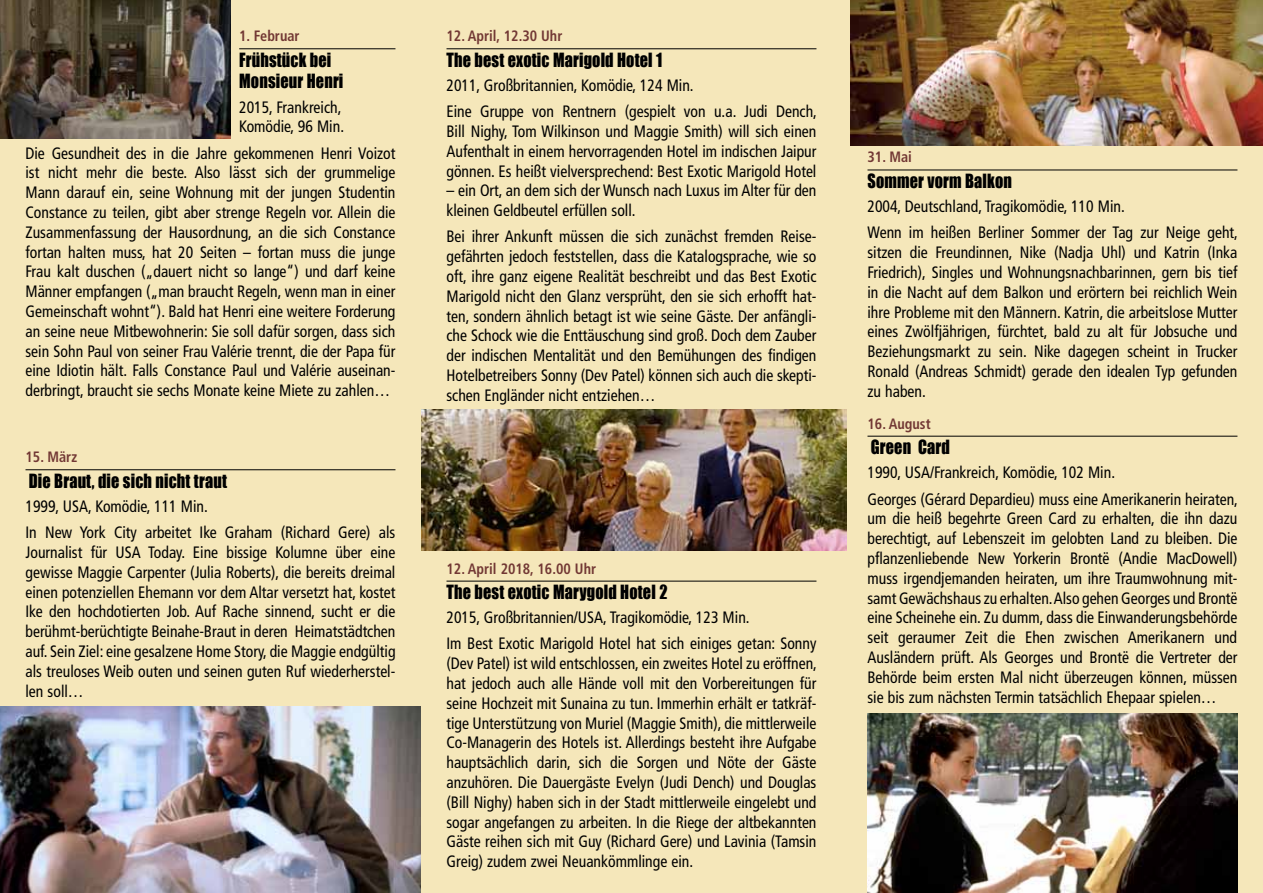
<style>
.page{position:relative;width:1263px;height:893px;background:#f5e7ba}
.page>*{position:absolute;margin:0;border:0;box-sizing:border-box;transform-origin:0 0}
.t1{font:18px/21.6px "Impact";letter-spacing:.01em;color:#000;scale:.9 1}
.t2{font:condensed 16.5px/19.8px "Frutiger";color:#000;scale:.95 1}
.t3{font:700 condensed 15px "Frutiger";color:#723834;scale:.95 1}
</style>
<div class="page">
<hr style="left:446px;top:49px;width:370px;height:1px;background:#000">
<hr style="left:446px;top:581px;width:370px;height:1px;background:#000">
<hr style="left:239px;top:49px;width:156px;height:1px;background:#000">
<hr style="left:26px;top:469px;width:369px;height:1px;background:#000">
<hr style="left:867px;top:170px;width:370px;height:1px;background:#000">
<hr style="left:867px;top:436px;width:370px;height:1px;background:#000">
<img style="left:0;top:707px;width:421px;height:186px">
<img style="left:0;top:0;width:231px;height:139px">
<img style="left:421px;top:410px;width:425px;height:140px">
<img style="left:850px;top:0;width:413px;height:145px">
<img style="left:867px;top:713px;width:370px;height:180px">
<p class="t3" style="left:239px;top:27px;width:65px">1. Februar</p>
<p class="t1" style="left:239px;top:49px;width:117px">Frühstück bei<br>Monsieur Henri</p>
<p class="t2" style="left:239px;top:97px;width:112px">2015, Frankreich,<br>Komödie, 96 Min.</p>
<p class="t2" style="left:26px;top:143px;width:391px;text-align:justify">Die Gesundheit des in die Jahre gekommenen Henri Voizot ist nicht mehr die beste. Also lässt sich der grummelige Mann darauf ein, seine Wohnung mit der jungen Studentin Constance zu teilen, gibt aber strenge Regeln vor. Allein die Zusammenfassung der Hausordnung, an die sich Constance fortan halten muss, hat 20 Seiten – fortan muss die junge Frau kalt duschen („dauert nicht so lange“) und darf keine Männer empfangen („man braucht Regeln, wenn man in einer Gemeinschaft wohnt“). Bald hat Henri eine weitere Forderung an seine neue Mitbewohnerin: Sie soll dafür sorgen, dass sich sein Sohn Paul von seiner Frau Valérie trennt, die der Papa für eine Idiotin hält. Falls Constance Paul und Valérie auseinan&shy;derbringt, braucht sie sechs Monate keine Miete zu zahlen…</p>
<p class="t3" style="left:26px;top:448px;width:56px">15. März</p>
<p class="t1" style="left:29px;top:469px;width:222px">Die Braut, die sich nicht traut</p>
<p class="t2" style="left:26px;top:493px;width:391px;line-height:26.2px">1999, USA, Komödie, 111 Min.<br>In New York City arbeitet Ike Graham (Richard Gere) als</p>
<p class="t2" style="left:26px;top:542px;width:391px;text-align:justify">Journalist für USA Today. Eine bissige Kolumne über eine gewisse Maggie Carpenter (Julia Roberts), die bereits dreimal einen potenziellen Ehemann vor dem Altar versetzt hat, kostet Ike den hochdotierten Job. Auf Rache sinnend, sucht er die berühmt-berüchtigte Beinahe-Braut in deren Heimatstädtchen auf. Sein Ziel: eine gesalzene Home Story, die Maggie endgültig als treuloses Weib outen und seinen guten Ruf wiederherstel&shy;len soll…</p>
<p class="t3" style="left:446px;top:27px;width:123px">12. April, 12.30 Uhr</p>
<p class="t1" style="left:446px;top:49px;width:241px">The best exotic Marigold Hotel 1</p>
<p class="t2" style="left:446px;top:72px;width:391px;line-height:26.2px">2011, Großbritannien, Komödie, 124 Min.<br>Eine Gruppe von Rentnern (gespielt von u.a. Judi Dench,</p>
<p class="t2" style="left:446px;top:121px;width:391px;text-align:justify">Bill Nighy, Tom Wilkinson und Maggie Smith) will sich einen Aufenthalt in einem hervorragenden Hotel im indischen Jaipur gönnen. Es heißt vielversprechend: Best Exotic Marigold Hotel</p>
<p class="t2" style="left:446px;top:181px;width:391px">– ein Ort, an dem sich der Wunsch nach Luxus im Alter für den kleinen Geldbeutel erfüllen soll.</p>
<p class="t2" style="left:446px;top:227px;width:391px;text-align:justify">Bei ihrer Ankunft müssen die sich zunächst fremden Reise&shy;gefährten jedoch feststellen, dass die Katalogsprache, wie so oft, ihre ganz eigene Realität beschreibt und das Best Exotic Marigold nicht den Glanz versprüht, den sie sich erhofft hat&shy;ten, sondern ähnlich betagt ist wie seine Gäste. Der anfängli&shy;che Schock wie die Enttäuschung sind groß. Doch dem Zauber der indischen Mentalität und den Bemühungen des findigen Hotelbetreibers Sonny (Dev Patel) können sich auch die skepti&shy;schen Engländer nicht entziehen…</p>
<p class="t3" style="left:446px;top:559px;width:159px">12. April 2018, 16.00 Uhr</p>
<p class="t1" style="left:446px;top:581px;width:247px">The best exotic Marygold Hotel 2</p>
<p class="t2" style="left:446px;top:604px;width:391px;line-height:26.2px">2015, Großbritannien/USA, Tragikomödie, 123 Min.<br>Im Best Exotic Marigold Hotel hat sich einiges getan: Sonny</p>
<p class="t2" style="left:446px;top:654px;width:391px;text-align:justify">(Dev Patel) ist wild entschlossen, ein zweites Hotel zu eröffnen, hat jedoch auch alle Hände voll mit den Vorbereitungen für seine Hochzeit mit Sunaina zu tun. Immerhin erhält er tatkräf&shy;tige Unterstützung von Muriel (Maggie Smith), die mittlerweile Co-Managerin des Hotels ist. Allerdings besteht ihre Aufgabe hauptsächlich darin, sich die Sorgen und Nöte der Gäste anzuhören. Die Dauergäste Evelyn (Judi Dench) und Douglas (Bill Nighy) haben sich in der Stadt mittlerweile eingelebt und sogar angefangen zu arbeiten. In die Riege der altbekannten Gäste reihen sich mit Guy (Richard Gere) und Lavinia (Tamsin Greig) zudem zwei Neuankömmlinge ein.</p>
<p class="t3" style="left:867px;top:148px;width:48px">31. Mai</p>
<p class="t1" style="left:867px;top:170px;width:162px">Sommer vorm Balkon</p>
<p class="t2" style="left:867px;top:193px;width:391px;line-height:26.2px">2004, Deutschland, Tragikomödie, 110 Min.<br>Wenn im heißen Berliner Sommer der Tag zur Neige geht,</p>
<p class="t2" style="left:867px;top:243px;width:391px;text-align:justify">sitzen die Freundinnen, Nike (Nadja Uhl) und Katrin (Inka Friedrich), Singles und Wohnungsnachbarinnen, gern bis tief in die Nacht auf dem Balkon und erörtern bei reichlich Wein ihre Probleme mit den Männern. Katrin, die arbeitslose Mutter eines Zwölfjährigen, fürchtet, bald zu alt für Jobsuche und Beziehungsmarkt zu sein. Nike dagegen scheint in Trucker Ronald (Andreas Schmidt) gerade den idealen Typ gefunden zu haben.</p>
<p class="t3" style="left:867px;top:415px;width:68px">16. August</p>
<p class="t1" style="left:871px;top:436px;width:89px">Green Card</p>
<p class="t2" style="left:867px;top:460px;width:391px;line-height:26.2px">1990, USA/Frankreich, Komödie, 102 Min.<br>Georges (Gérard Depardieu) muss eine Amerikanerin heiraten,</p>
<p class="t2" style="left:867px;top:509px;width:391px;text-align:justify">um die heiß begehrte Green Card zu erhalten, die ihn dazu berechtigt, auf Lebenszeit im gelobten Land zu bleiben. Die pflanzenliebende New Yorkerin Brontë (Andie MacDowell) muss irgendjemanden heiraten, um ihre Traumwohnung mit&shy;samt Gewächshaus zu erhalten. Also gehen Georges und Brontë eine Scheinehe ein. Zu dumm, dass die Einwanderungsbehörde seit geraumer Zeit die Ehen zwischen Amerikanern und Ausländern prüft. Als Georges und Brontë die Vertreter der Behörde beim ersten Mal nicht überzeugen können, müssen sie bis zum nächsten Termin tatsächlich Ehepaar spielen…</p>
</div>
